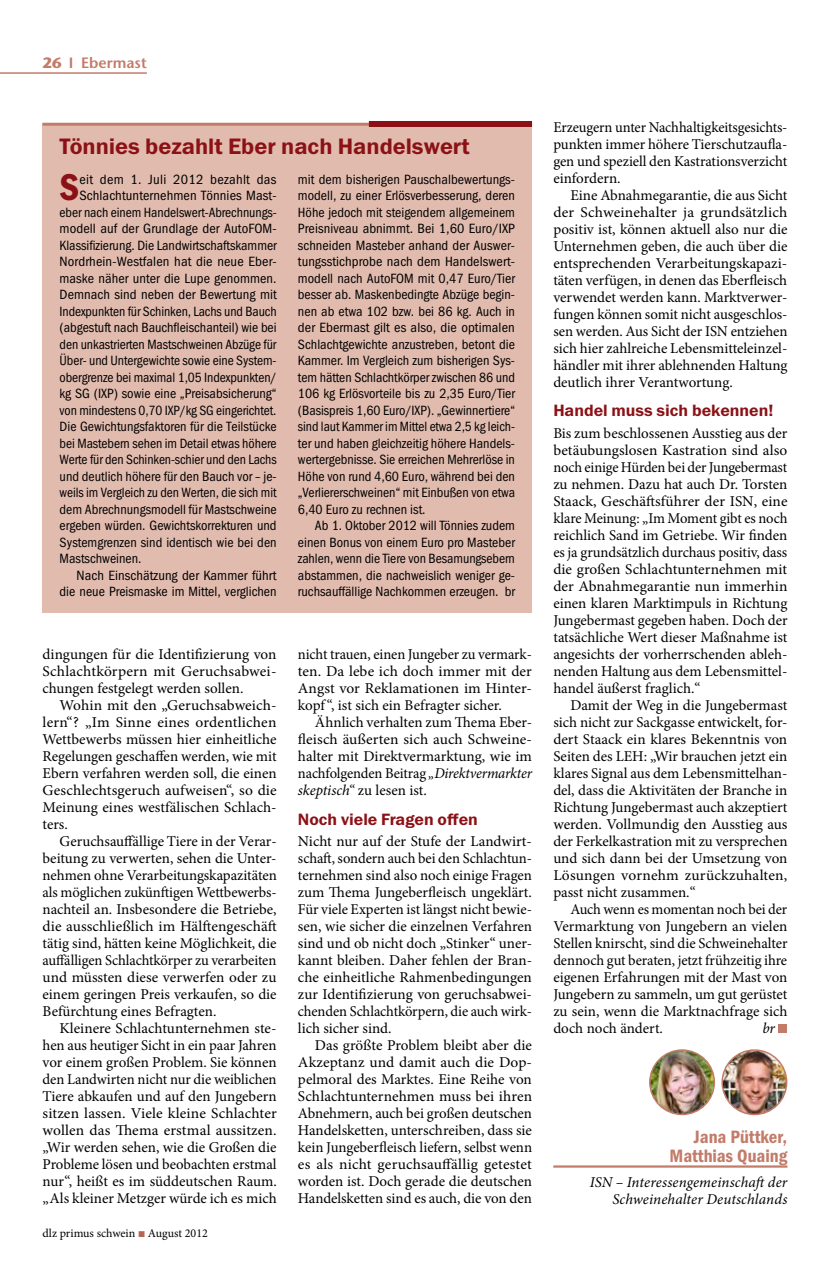
<style>
.page{position:relative;width:830px;height:1263px;background:#fff}
.page>*{position:absolute;margin:0;border:0;box-sizing:border-box;transform-origin:0 0}
.t1{font:37.5px "Franklin Gothic Demi Cond ITC";color:#8b1116}
.t2{font:22.5px "Franklin Gothic Demi ITC";color:#8b1116}
.t3{font:18px/19.5px "Franklin Gothic Demi Cond ITC";color:#c37c6a;text-align:right}
.t4{font:16.5px "Franklin Gothic Demi ITC";color:#8b1116}
.t5{font:15px/17px "Minion Pro";color:#000;text-align:justify}
.t6{font:italic 15px/16.5px "Minion Pro";letter-spacing:.005em;color:#000;text-align:right}
.t7{font:600 15px "Stone Sans Std";color:#c37c6a}
.t8{font:13.5px/16.5px "Franklin Gothic Book Cond ITC";color:#000;text-align:justify}
.t9{font:13.5px "Franklin Gothic Book Cond ITC";letter-spacing:.02em;color:#000}
.t10{font:12px "Minion Pro";color:#000}
.s1{font-weight:700}
.s2{color:#b76453}
.s3{font-style:italic}
</style>
<div class="page">
<hr style="left:0;top:72px;width:147px;height:2px;background:#c37c6a">
<hr style="left:553px;top:1165px;width:234px;height:3px;background:#c37c6a">
<img style="left:649px;top:1050px;width:65px;height:64px;border-radius:50%">
<div style="left:648px;top:1049px;width:66px;height:66px;border:2px solid #c37c6a;border-radius:50%"></div>
<img style="left:721px;top:1050px;width:65px;height:64px;border-radius:50%">
<div style="left:721px;top:1049px;width:66px;height:66px;border:2px solid #c37c6a;border-radius:50%"></div>
<div style="left:778px;top:1024px;width:9px;height:9px;background:#c37c6a"></div>
<div style="left:43px;top:124px;width:488px;height:489px;background:#e1bbae"></div>
<hr style="left:43px;top:123px;width:488px;height:3px;background:#c37c6a">
<div style="left:369px;top:121px;width:162px;height:6px;background:#8b1116"></div>
<p class="t7" style="left:43px;top:54px;width:106px"><span class="s1">26</span> I Ebermast</p>
<h2 class="t2" style="left:60px;top:133px;width:411px">Tönnies bezahlt Eber nach Handelswert</h2>
<h1 class="t1" style="left:60px;top:165px;width:21px">S</h1>
<p class="t9" style="left:79px;top:171px;width:198px">eit dem 1. Juli 2012 bezahlt das</p>
<p class="t8" style="left:298px;top:171px;width:218px">mit dem bisherigen Pauschalbewertungs&shy;modell, zu einer Erlösverbesserung, deren Höhe jedoch mit steigendem allgemeinem Preisniveau abnimmt. Bei 1,60 Euro/IXP schneiden Masteber anhand der Auswer&shy;tungsstichprobe nach dem Handelswert&shy;modell nach AutoFOM mit 0,47 Euro/Tier besser ab. Maskenbedingte Abzüge begin&shy;nen ab etwa 102 bzw. bei 86 kg. Auch in der Ebermast gilt es also, die optimalen Schlachtgewichte anzustreben, betont die Kammer. Im Vergleich zum bisherigen Sys&shy;tem hätten Schlachtkörper zwischen 86 und 106 kg Erlösvorteile bis zu 2,35 Euro/Tier (Basispreis 1,60 Euro/IXP). „Gewinnertiere“ sind laut Kammer im Mittel etwa 2,5 kg leich&shy;ter und haben gleichzeitig höhere Handels&shy;wertergebnisse. Sie erreichen Mehrerlöse in Höhe von rund 4,60 Euro, während bei den „Verliererschweinen“ mit Einbußen von etwa 6,40 Euro zu rechnen ist.</p>
<p class="t8" style="left:298px;top:517px;width:218px;text-indent:17px">Ab 1. Oktober 2012 will Tönnies zudem einen Bonus von einem Euro pro Masteber zahlen, wenn die Tiere von Besamungsebern abstammen, die nachweislich weniger ge&shy;ruchsauffällige Nachkommen erzeugen. br</p>
<p class="t8" style="left:79px;top:187px;width:198px">Schlachtunternehmen Tönnies Mast-</p>
<p class="t8" style="left:60px;top:204px;width:218px">eber nach einem Handelswert-Abrechnungs-</p>
<p class="t8" style="left:60px;top:220px;width:218px">modell auf der Grundlage der AutoFOM-</p>
<p class="t8" style="left:60px;top:237px;width:218px">Klassifizierung. Die Landwirtschaftskammer</p>
<p class="t8" style="left:60px;top:253px;width:218px">Nordrhein-Westfalen hat die neue Eber-</p>
<p class="t8" style="left:60px;top:270px;width:218px">maske näher unter die Lupe genommen.</p>
<p class="t8" style="left:60px;top:286px;width:218px">Demnach sind neben der Bewertung mit</p>
<p class="t8" style="left:60px;top:303px;width:218px">Indexpunkten für Schinken, Lachs und Bauch</p>
<p class="t8" style="left:60px;top:319px;width:218px">(abgestuft nach Bauchfleischanteil) wie bei</p>
<p class="t8" style="left:60px;top:336px;width:218px">den unkastrierten Mastschweinen Abzüge für</p>
<p class="t8" style="left:60px;top:352px;width:218px">Über- und Untergewichte sowie eine System-</p>
<p class="t8" style="left:60px;top:369px;width:218px">obergrenze bei maximal 1,05 Indexpunkten/</p>
<p class="t8" style="left:60px;top:385px;width:218px">kg SG (IXP) sowie eine „Preisabsicherung“</p>
<p class="t8" style="left:60px;top:402px;width:218px">von mindestens 0,70 IXP/kg SG eingerichtet.</p>
<p class="t8" style="left:60px;top:418px;width:218px">Die Gewichtungsfaktoren für die Teilstücke</p>
<p class="t8" style="left:60px;top:435px;width:218px">bei Mastebern sehen im Detail etwas höhere</p>
<p class="t8" style="left:60px;top:451px;width:218px">Werte für den Schinken-schier und den Lachs</p>
<p class="t8" style="left:60px;top:468px;width:218px">und deutlich höhere für den Bauch vor – je-</p>
<p class="t8" style="left:60px;top:484px;width:218px">weils im Vergleich zu den Werten, die sich mit</p>
<p class="t8" style="left:60px;top:501px;width:218px">dem Abrechnungsmodell für Mastschweine</p>
<p class="t8" style="left:60px;top:517px;width:218px">ergeben würden. Gewichtskorrekturen und</p>
<p class="t8" style="left:60px;top:534px;width:218px">Systemgrenzen sind identisch wie bei den</p>
<p class="t8" style="left:60px;top:550px;width:83px">Mastschweinen.</p>
<p class="t8" style="left:77px;top:567px;width:201px">Nach Einschätzung der Kammer führt</p>
<p class="t8" style="left:60px;top:583px;width:218px">die neue Preismaske im Mittel, verglichen</p>
<p class="t5" style="left:43px;top:646px;width:235px">dingungen für die Identifizierung von Schlachtkörpern mit Geruchsabwei&shy;chungen festgelegt werden sollen.</p>
<p class="t5" style="left:43px;top:697px;width:235px;text-indent:17px">Wohin mit den „Geruchsabweich&shy;lern“? „Im Sinne eines ordentlichen Wettbewerbs müssen hier einheitliche Regelungen geschaffen werden, wie mit Ebern verfahren werden soll, die einen Geschlechtsgeruch aufweisen“, so die Meinung eines westfälischen Schlach&shy;ters.</p>
<p class="t5" style="left:43px;top:833px;width:236px;text-indent:17px">Geruchsauffällige Tiere in der Verar&shy;beitung zu verwerten, sehen die Unter&shy;nehmen ohne Verarbeitungskapazitäten als möglichen zukünftigen Wettbewerbs&shy;nachteil an. Insbesondere die Betriebe, die ausschließlich im Hälftengeschäft tätig sind, hätten keine Möglichkeit, die auffälligen Schlachtkörper zu verarbeiten und müssten diese verwerfen oder zu einem geringen Preis verkaufen, so die Befürchtung eines Befragten.</p>
<p class="t5" style="left:43px;top:1020px;width:236px;text-indent:17px">Kleinere Schlachtunternehmen ste&shy;hen aus heutiger Sicht in ein paar Jahren vor einem großen Problem. Sie können den Landwirten nicht nur die weiblichen Tiere abkaufen und auf den Jungebern sitzen lassen. Viele kleine Schlachter wollen das Thema erstmal aussitzen. „Wir werden sehen, wie die Großen die Probleme lösen und beobachten erstmal nur“, heißt es im süddeutschen Raum. „Als kleiner Metzger würde ich es mich</p>
<p class="t10" style="left:43px;top:1225px;width:167px">dlz primus schwein <span class="s2">◾</span> August 2012</p>
<p class="t5" style="left:298px;top:646px;width:235px">nicht trauen, einen Jungeber zu vermark&shy;ten. Da lebe ich doch immer mit der Angst vor Reklamationen im Hinter&shy;kopf “, ist sich ein Befragter sicher.</p>
<p class="t5" style="left:298px;top:714px;width:235px;text-indent:17px">Ähnlich verhalten zum Thema Eber&shy;fleisch äußerten sich auch Schweine&shy;halter mit Direktvermarktung, wie im nachfolgenden Beitrag <span class="s3">„Direktvermarkter skeptisch“</span> zu lesen ist.</p>
<p class="t4" style="left:298px;top:809px;width:181px">Noch viele Fragen offen</p>
<p class="t5" style="left:298px;top:833px;width:235px">Nicht nur auf der Stufe der Landwirt&shy;schaft, sondern auch bei den Schlachtun&shy;ternehmen sind also noch einige Fragen zum Thema Jungeberfleisch ungeklärt.<br>Für viele Experten ist längst nicht bewie&shy;sen, wie sicher die einzelnen Verfahren sind und ob nicht doch „Stinker“ uner&shy;kannt bleiben. Daher fehlen der Bran&shy;che einheitliche Rahmenbedingungen zur Identifizierung von geruchsabwei&shy;chenden Schlachtkörpern, die auch wirk&shy;lich sicher sind.</p>
<p class="t5" style="left:298px;top:1037px;width:236px;text-indent:17px">Das größte Problem bleibt aber die Akzeptanz und damit auch die Dop&shy;pelmoral des Marktes. Eine Reihe von Schlachtunternehmen muss bei ihren Abnehmern, auch bei großen deutschen Handelsketten, unterschreiben, dass sie kein Jungeberfleisch liefern, selbst wenn es als nicht geruchsauffällig getestet worden ist. Doch gerade die deutschen Handelsketten sind es auch, die von den</p>
<p class="t5" style="left:553px;top:119px;width:235px">Erzeugern unter Nachhaltigkeitsgesichts&shy;punkten immer höhere Tierschutzaufla&shy;gen und speziell den Kastrationsverzicht einfordern.</p>
<p class="t5" style="left:553px;top:187px;width:236px;text-indent:17px">Eine Abnahmegarantie, die aus Sicht der Schweinehalter ja grundsätzlich positiv ist, können aktuell also nur die Unternehmen geben, die auch über die entsprechenden Verarbeitungskapazi&shy;täten verfügen, in denen das Eberfleisch verwendet werden kann. Marktverwer&shy;fungen können somit nicht ausgeschlos&shy;sen werden. Aus Sicht der ISN entziehen sich hier zahlreiche Lebensmitteleinzel&shy;händler mit ihrer ablehnenden Haltung deutlich ihrer Verantwortung.</p>
<p class="t4" style="left:553px;top:401px;width:221px">Handel muss sich bekennen!</p>
<p class="t5" style="left:553px;top:425px;width:235px">Bis zum beschlossenen Ausstieg aus der betäubungslosen Kastration sind also noch einige Hürden bei der Jungebermast zu nehmen. Dazu hat auch Dr. Torsten Staack, Geschäftsführer der ISN, eine klare Meinung: „Im Moment gibt es noch reichlich Sand im Getriebe. Wir finden es ja grundsätzlich durchaus positiv, dass die großen Schlachtunternehmen mit der Abnahmegarantie nun immerhin einen klaren Marktimpuls in Richtung Jungebermast gegeben haben. Doch der tatsächliche Wert dieser Maßnahme ist angesichts der vorherrschenden ableh&shy;nenden Haltung aus dem Lebensmittel&shy;handel äußerst fraglich.“</p>
<p class="t5" style="left:553px;top:697px;width:236px;text-indent:17px">Damit der Weg in die Jungebermast sich nicht zur Sackgasse entwickelt, for&shy;dert Staack ein klares Bekenntnis von Seiten des LEH: „Wir brauchen jetzt ein klares Signal aus dem Lebensmittelhan&shy;del, dass die Aktivitäten der Branche in Richtung Jungebermast auch akzeptiert werden. Vollmundig den Ausstieg aus der Ferkelkastration mit zu versprechen und sich dann bei der Umsetzung von Lösungen vornehm zurückzuhalten, passt nicht zusammen.“</p>
<p class="t5" style="left:553px;top:901px;width:235px;text-indent:17px">Auch wenn es momentan noch bei der Vermarktung von Jungebern an vielen Stellen knirscht, sind die Schweinehalter dennoch gut beraten, jetzt frühzeitig ihre eigenen Erfahrungen mit der Mast von Jungebern zu sammeln, um gut gerüstet zu sein, wenn die Marktnachfrage sich doch noch ändert.</p>
<p class="t6" style="left:762px;top:1020px;width:14px">br</p>
<p class="t3" style="left:669px;top:1127px;width:119px">Jana Püttker,<br>Matthias Quaing</p>
<p class="t6" style="left:589px;top:1174px;width:199px">ISN – Interessengemeinschaft der<br>Schweinehalter Deutschlands</p>
</div>
